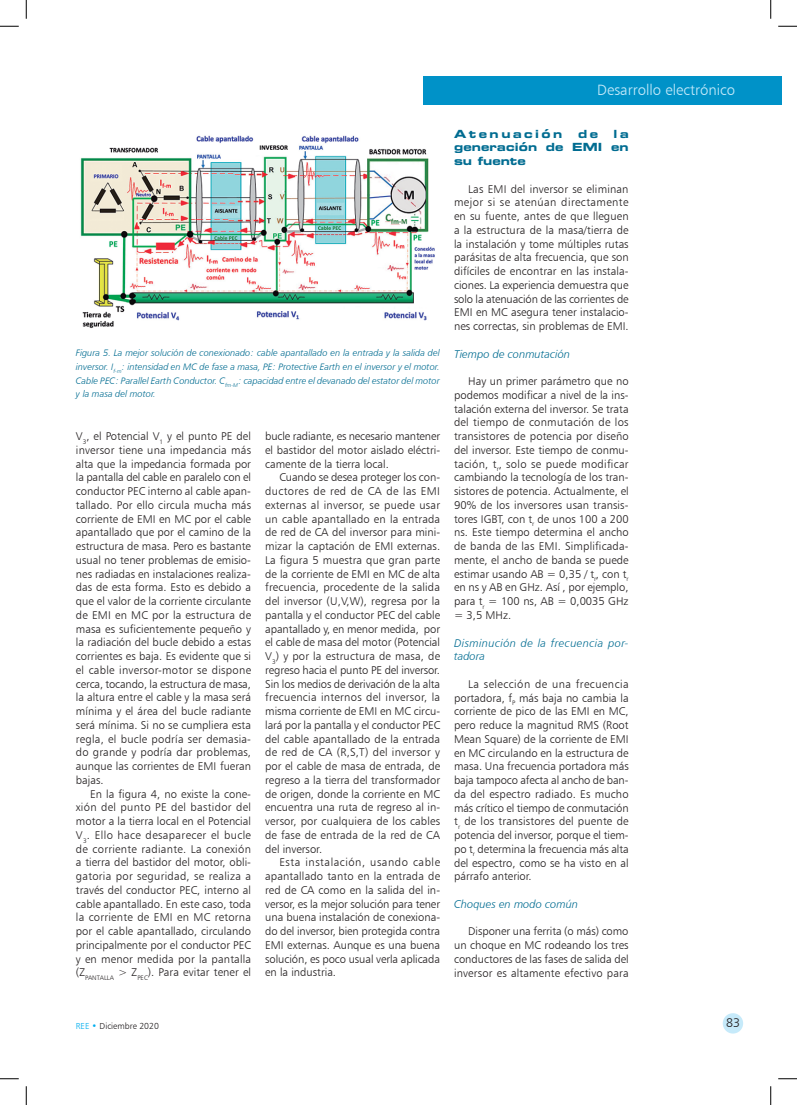
<style>
.page{position:relative;width:797px;height:1105px;background:#fff}
.page>*{position:absolute;margin:0;border:0;box-sizing:border-box;transform-origin:0 0}
.t1{font:15px "Humanist 777 BT Light B";color:#c6eafa}
.t2{font:12.5px "Humanist 777 BT Light B";color:#231f20}
.TEXTO_ARTICULO{font:11.25px/13.8px "Humanist 777 BT Light B";color:#231f20;text-align:justify}
.Titulin{font:11.25px "Humanist 777 BT Light Italic B";color:#006c91}
.Titulin-2{font:11.25px/13.8px "Humanist 777 BT Light Italic B";letter-spacing:.03em;color:#006c91}
.TITULO_APARTADO{font:11.25px/13.8px "Eurostile Bold Extended Two";letter-spacing:.01em;color:#006c91;text-align:justify}
.TITULO_APARTADO-2{font:11.25px "Eurostile Bold Extended Two";letter-spacing:.22em;color:#006c91}
.AUTOR_ARTICULO{font:9.38px/13.8px "Humanist 777 BT Light Italic B";color:#006c91;text-align:justify}
.t3{font:8.75px "Humanist 777 BT Light B";color:#231f20}
.s1{color:#00aeef}
</style>
<div class="page">
<div style="left:423px;top:76px;width:358px;height:29px;background:#0092c8"></div>
<div style="left:722px;top:1013px;width:21px;height:20px;background:#c6eafa;border-radius:50%"></div>
<img style="left:80px;top:135px;width:355px;height:194px">
<svg style="left:0;top:25px;width:19px;height:2px"></svg>
<svg style="left:778px;top:25px;width:19px;height:2px"></svg>
<svg style="left:0;top:1078px;width:19px;height:1px"></svg>
<svg style="left:778px;top:1078px;width:19px;height:1px"></svg>
<svg style="left:25px;top:0;width:2px;height:19px"></svg>
<svg style="left:25px;top:1086px;width:2px;height:19px"></svg>
<svg style="left:770px;top:0;width:1px;height:19px"></svg>
<svg style="left:770px;top:1086px;width:1px;height:19px"></svg>
<p class="AUTOR_ARTICULO" style="left:76px;top:346px;width:365px">Figura 5. La mejor solución de conexionado: cable apantallado en la entrada y la salida del inversor. I<sub>f-m</sub>: intensidad en MC de fase a masa, PE: Protective Earth en el inversor y el motor.<br>Cable PEC: Parallel Earth Conductor. C<sub>fm-M</sub>: capacidad entre el devanado del estator del motor y la masa del motor.</p>
<p class="TEXTO_ARTICULO" style="left:76px;top:429px;width:177px">V<sub>3</sub>, el Potencial V<sub>1</sub> y el punto PE del inversor tiene una impedancia más alta que la impedancia formada por la pantalla del cable en paralelo con el conductor PEC interno al cable apan&shy;tallado. Por ello circula mucha más corriente de EMI en MC por el cable apantallado que por el camino de la estructura de masa. Pero es bastante usual no tener problemas de emisio&shy;nes radiadas en instalaciones realiza&shy;das de esta forma. Esto es debido a que el valor de la corriente circulante de EMI en MC por la estructura de masa es suficientemente pequeño y la radiación del bucle debido a estas corrientes es baja. Es evidente que si el cable inversor-motor se dispone cerca, tocando, la estructura de masa, la altura entre el cable y la masa será mínima y el área del bucle radiante será mínima. Si no se cumpliera esta regla, el bucle podría ser demasia&shy;do grande y podría dar problemas, aunque las corrientes de EMI fueran bajas.</p>
<p class="TEXTO_ARTICULO" style="left:76px;top:787px;width:177px;text-indent:14px">En la figura 4, no existe la cone&shy;xión del punto PE del bastidor del motor a la tierra local en el Potencial V<sub>3</sub>. Ello hace desaparecer el bucle de corriente radiante. La conexión a tierra del bastidor del motor, obli&shy;gatoria por seguridad, se realiza a través del conductor PEC, interno al cable apantallado. En este caso, toda la corriente de EMI en MC retorna por el cable apantallado, circulando principalmente por el conductor PEC y en menor medida por la pantalla (Z<sub>PANTALLA</sub> &gt; Z<sub>PEC</sub>). Para evitar tener el</p>
<p class="TEXTO_ARTICULO" style="left:265px;top:429px;width:176px">bucle radiante, es necesario mantener el bastidor del motor aislado eléctri&shy;camente de la tierra local.</p>
<p class="TEXTO_ARTICULO" style="left:265px;top:470px;width:176px;text-indent:14px">Cuando se desea proteger los con&shy;ductores de red de CA de las EMI externas al inversor, se puede usar un cable apantallado en la entrada de red de CA del inversor para mini&shy;mizar la captación de EMI externas.<br>La figura 5 muestra que gran parte de la corriente de EMI en MC de alta frecuencia, procedente de la salida del inversor (U,V,W), regresa por la pantalla y el conductor PEC del cable apantallado y, en menor medida, por el cable de masa del motor (Potencial V<sub>3</sub>) y por la estructura de masa, de regreso hacia el punto PE del inversor.<br>Sin los medios de derivación de la alta frecuencia internos del inversor, la misma corriente de EMI en MC circu&shy;lará por la pantalla y el conductor PEC del cable apantallado de la entrada de red de CA (R,S,T) del inversor y por el cable de masa de entrada, de regreso a la tierra del transformador de origen, donde la corriente en MC encuentra una ruta de regreso al in&shy;versor, por cualquiera de los cables de fase de entrada de la red de CA del inversor.</p>
<p class="TEXTO_ARTICULO" style="left:265px;top:855px;width:176px;text-indent:14px">Esta instalación, usando cable apantallado tanto en la entrada de red de CA como en la salida del in&shy;versor, es la mejor solución para tener una buena instalación de conexiona&shy;do del inversor, bien protegida contra EMI externas. Aunque es una buena solución, es poco usual verla aplicada en la industria.</p>
<h1 class="t1" style="left:597px;top:81px;width:139px">Desarrollo electrónico</h1>
<p class="TITULO_APARTADO-2" style="left:454px;top:126px;width:110px">Atenuación</p>
<p class="TITULO_APARTADO" style="left:578px;top:127px;width:22px">de</p>
<p class="TITULO_APARTADO" style="left:454px;top:127px;width:176px;text-indent:159px">la generación de EMI en su fuente</p>
<p class="TEXTO_ARTICULO" style="left:454px;top:182px;width:176px;text-indent:14px">Las EMI del inversor se eliminan mejor si se atenúan directamente en su fuente, antes de que lleguen a la estructura de la masa/tierra de la instalación y tome múltiples rutas parásitas de alta frecuencia, que son difíciles de encontrar en las instala&shy;ciones. La experiencia demuestra que solo la atenuación de las corrientes de EMI en MC asegura tener instalacio&shy;nes correctas, sin problemas de EMI.</p>
<p class="Titulin" style="left:454px;top:347px;width:118px">Tiempo de conmutación</p>
<p class="TEXTO_ARTICULO" style="left:454px;top:374px;width:176px;text-indent:14px">Hay un primer parámetro que no podemos modificar a nivel de la ins&shy;talación externa del inversor. Se trata del tiempo de conmutación de los transistores de potencia por diseño del inversor. Este tiempo de conmu&shy;tación, t<sub>r</sub>, solo se puede modificar cambiando la tecnología de los tran&shy;sistores de potencia. Actualmente, el 90% de los inversores usan transis&shy;tores IGBT, con t<sub>r</sub> de unos 100 a 200 ns. Este tiempo determina el ancho de banda de las EMI. Simplificada&shy;mente, el ancho de banda se puede estimar usando AB = 0,35 / t<sub>r</sub>, con t<sub>r </sub>en ns y AB en GHz. Así , por ejemplo, para t<sub>r</sub> = 100 ns, AB = 0,0035 GHz = 3,5 MHz.</p>
<p class="Titulin-2" style="left:454px;top:635px;width:176px">Disminución de la frecuencia por&shy;tadora</p>
<p class="TEXTO_ARTICULO" style="left:454px;top:677px;width:176px;text-indent:14px">La selección de una frecuencia portadora, f<sub>P</sub> más baja no cambia la corriente de pico de las EMI en MC, pero reduce la magnitud RMS (Root Mean Square) de la corriente de EMI en MC circulando en la estructura de masa. Una frecuencia portadora más baja tampoco afecta al ancho de ban&shy;da del espectro radiado. Es mucho más crítico el tiempo de conmutación t<sub>r</sub> de los transistores del puente de potencia del inversor, porque el tiem&shy;po t<sub>r</sub> determina la frecuencia más alta del espectro, como se ha visto en al párrafo anterior.</p>
<p class="Titulin" style="left:454px;top:897px;width:126px">Choques en modo común</p>
<p class="TEXTO_ARTICULO" style="left:454px;top:924px;width:176px;text-indent:14px">Disponer una ferrita (o más) como un choque en MC rodeando los tres conductores de las fases de salida del inversor es altamente efectivo para</p>
<p class="t3" style="left:76px;top:1020px;width:84px"><span class="s1">REE •</span> Diciembre 2020</p>
<p class="t2" style="left:726px;top:1015px;width:16px">83</p>
</div>
